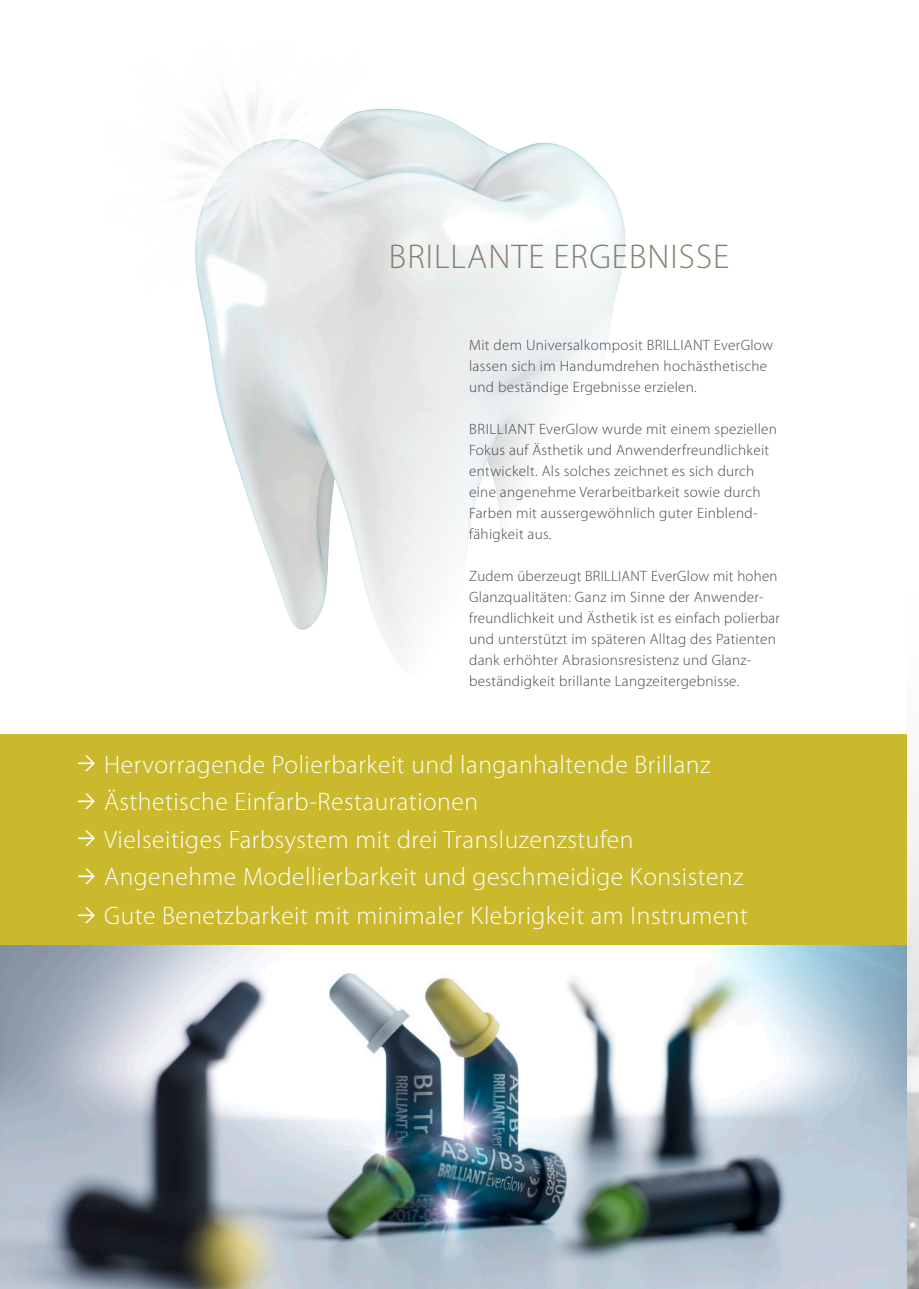
<style>
.page{position:relative;width:919px;height:1289px;background:#fff}
.page>*{position:absolute;margin:0;border:0;box-sizing:border-box;transform-origin:0 0}
.t1{font:300 34.5px "Myriad Pro";letter-spacing:.03em;color:#86816f}
.t2{font:300 25.35px/37.8px "Myriad Pro";letter-spacing:.02em;color:#fff}
.t3{font:300 15px/21px "Myriad Pro";letter-spacing:.02em;color:#444652}
</style>
<div class="page">
<img style="left:906px;top:734px;width:12px;height:554px">
<img style="left:209px;top:109px;width:417px;height:547px">
<img style="left:205px;top:321px;width:196px;height:27px">
<div style="left:106px;top:29px;width:295px;height:292px;background:#231f20;opacity:.23"></div>
<img style="left:0;top:944px;width:906px;height:344px">
<div style="left:0;top:733px;width:906px;height:211px;background:#cab92c"></div>
<h1 class="t1" style="left:389px;top:236px;width:342px">BRILLANTE ERGEBNISSE</h1>
<p class="t3" style="left:469px;top:334px;width:305px">Mit dem Universalkomposit BRILLIANT EverGlow lassen sich im Handumdrehen hochästhetische und beständige Ergebnisse erzielen.</p>
<p class="t3" style="left:469px;top:418px;width:309px">BRILLIANT EverGlow wurde mit einem speziellen Fokus auf Ästhetik und Anwenderfreundlichkeit entwickelt. Als solches zeichnet es sich durch eine angenehme Verarbeitbarkeit sowie durch Farben mit aussergewöhnlich guter Einblend&shy;fähigkeit aus.</p>
<p class="t3" style="left:469px;top:565px;width:312px">Zudem überzeugt BRILLIANT EverGlow mit hohen Glanzqualitäten: Ganz im Sinne der Anwender&shy;freundlichkeit und Ästhetik ist es einfach polierbar und unterstützt im späteren Alltag des Patienten dank erhöhter Abrasionsresistenz und Glanz&shy;beständigkeit brillante Langzeitergebnisse.</p>
<p class="t2" style="left:104px;top:745px;width:645px">Hervorragende Polierbarkeit und langanhaltende Brillanz Ästhetische Einfarb-Restaurationen<br>Vielseitiges Farbsystem mit drei Transluzenzstufen Angenehme Modellierbarkeit und geschmeidige Konsistenz Gute Benetzbarkeit mit minimaler Klebrigkeit am Instrument</p>
</div>
